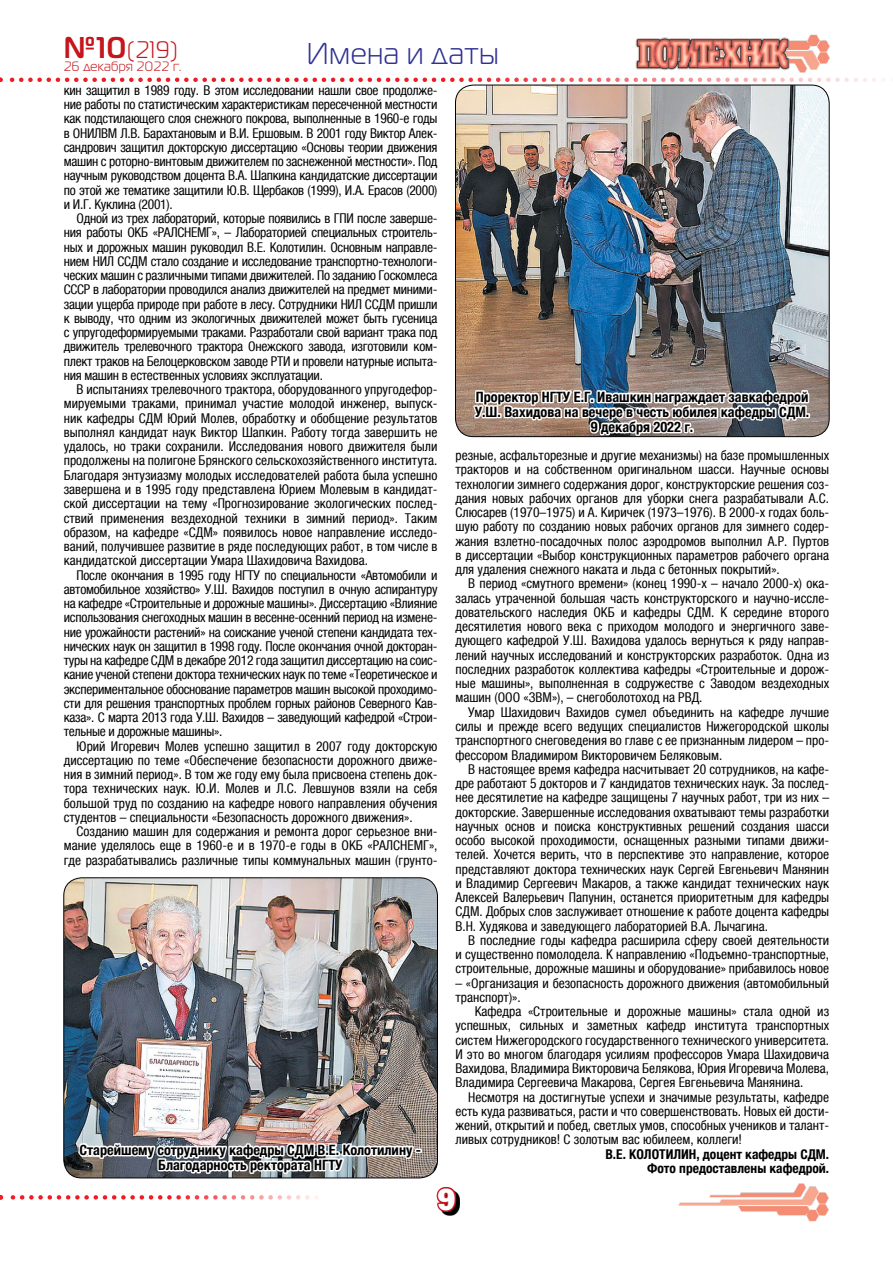
<style>
.page{position:relative;width:893px;height:1263px;background:#fff}
.page>*{position:absolute;margin:0;border:0;box-sizing:border-box;transform-origin:0 0}
.t1{font:30px "Magistral C";letter-spacing:.04em;color:#2e3092}
.t2{font:30px "Xenia Bold Cyrillic";color:#fff}
.t3{font:24px "Magistral C";color:#c4161c}
.t4{font:700 condensed 14.25px/15px "Helvetica Neue LTCYR";color:#000;text-align:center}
.t5{font:condensed 13.5px/14.2px "Helvetica Neue LTCYR";color:#000;text-align:justify}
.t6{font:700 condensed 13.5px/14.2px "Helvetica Neue LTCYR";color:#000;text-align:right}
.t7{font:13.5px "Magistral C";letter-spacing:.02em;color:#c4161c}
.s1{font-weight:700;font-size:30px}
</style>
<div class="page">
<img style="left:793px;top:34px;width:36px;height:39px">
<img style="left:635px;top:37px;width:158px;height:34px">
<svg style="left:0;top:78px;width:884px;height:4px"></svg>
<img style="left:678px;top:1183px;width:151px;height:39px">
<svg style="left:444px;top:1193px;width:16px;height:22px"></svg>
<svg style="left:436px;top:1186px;width:22px;height:28px"></svg>
<img style="left:455px;top:85px;width:374px;height:352px">
<img style="left:64px;top:878px;width:373px;height:300px">
<img style="left:471px;top:379px;width:340px;height:59px">
<img style="left:0;top:1120px;width:422px;height:80px">
<h2 class="t3" style="left:64px;top:37px;width:116px"><span class="s1">№10</span>(219)</h2>
<p class="t7" style="left:64px;top:59px;width:119px">26 декабря 2022 г.</p>
<h1 class="t1" style="left:307px;top:38px;width:193px">Имена и даты</h1>
<p class="t5" style="left:64px;top:83px;width:375px">кин защитил в 1989 году. В этом исследовании нашли свое продолже&shy;ние работы по статистическим характеристикам пересеченной местности как подстилающего слоя снежного покрова, выполненные в 1960-е годы в ОНИЛВМ Л.В. Барахтановым и В.И. Ершовым. В 2001 году Виктор Алек&shy;сандрович защитил докторскую диссертацию «Основы теории движения машин с роторно-винтовым движителем по заснеженной местности». Под научным руководством доцента В.А. Шапкина кандидатские диссертации по этой же тематике защитили Ю.В. Щербаков (1999), И.А. Ерасов (2000) и И.Г. Куклина (2001).</p>
<p class="t5" style="left:64px;top:211px;width:375px;text-indent:13px">Одной из трех лабораторий, которые появились в ГПИ после заверше&shy;ния работы ОКБ «РАЛСНЕМГ», – Лабораторией специальных строитель&shy;ных и дорожных машин руководил В.Е. Колотилин. Основным направле&shy;нием НИЛ ССДМ стало создание и исследование транспортно-технологи&shy;ческих машин с различными типами движителей. По заданию Госкомлеса СССР в лаборатории проводился анализ движителей на предмет миними&shy;зации ущерба природе при работе в лесу. Сотрудники НИЛ ССДМ пришли к выводу, что одним из экологичных движителей может быть гусеница с упругодеформируемыми траками. Разработали свой вариант трака под движитель трелевочного трактора Онежского завода, изготовили ком&shy;плект траков на Белоцерковском заводе РТИ и провели натурные испыта&shy;ния машин в естественных условиях эксплуатации.</p>
<p class="t5" style="left:64px;top:382px;width:375px;text-indent:13px">В испытаниях трелевочного трактора, оборудованного упругодефор&shy;мируемыми траками, принимал участие молодой инженер, выпуск&shy;ник кафедры СДМ Юрий Молев, обработку и обобщение результатов выполнял кандидат наук Виктор Шапкин. Работу тогда завершить не удалось, но траки сохранили. Исследования нового движителя были продолжены на полигоне Брянского сельскохозяйственного института.<br>Благодаря энтузиазму молодых исследователей работа была успешно завершена и в 1995 году представлена Юрием Молевым в кандидат&shy;ской диссертации на тему «Прогнозирование экологических послед&shy;ствий применения вездеходной техники в зимний период». Таким образом, на кафедре «СДМ» появилось новое направление исследо&shy;ваний, получившее развитие в ряде последующих работ, в том числе в кандидатской диссертации Умара Шахидовича Вахидова.</p>
<p class="t5" style="left:64px;top:568px;width:375px;text-indent:13px">После окончания в 1995 году НГТУ по специальности «Автомобили и автомобильное хозяйство» У.Ш. Вахидов поступил в очную аспирантуру на кафедре «Строительные и дорожные машины». Диссертацию «Влияние использования снегоходных машин в весенне-осенний период на измене&shy;ние урожайности растений» на соискание ученой степени кандидата тех&shy;нических наук он защитил в 1998 году. После окончания очной докторан&shy;туры на кафедре СДМ в декабре 2012 года защитил диссертацию на соис&shy;кание ученой степени доктора технических наук по теме «Теоретическое и экспериментальное обоснование параметров машин высокой проходимо&shy;сти для решения транспортных проблем горных районов Северного Кав&shy;каза». С марта 2013 года У.Ш. Вахидов – заведующий кафедрой «Строи&shy;тельные и дорожные машины».</p>
<p class="t5" style="left:64px;top:739px;width:375px;text-indent:13px">Юрий Игоревич Молев успешно защитил в 2007 году докторскую диссертацию по теме «Обеспечение безопасности дорожного движе&shy;ния в зимний период». В том же году ему была присвоена степень док&shy;тора технических наук. Ю.И. Молев и Л.С. Левшунов взяли на себя большой труд по созданию на кафедре нового направления обучения студентов – специальности «Безопасность дорожного движения».</p>
<p class="t5" style="left:64px;top:824px;width:375px;text-indent:13px">Созданию машин для содержания и ремонта дорог серьезное вни&shy;мание уделялось еще в 1960-е и в 1970-е годы в ОКБ «РАЛСНЕМГ», где разрабатывались различные типы коммунальных машин (грунто-</p>
<p class="t4" style="left:475px;top:389px;width:336px">Проректор НГТУ Е.Г. Ивашкин награждает завкафедрой<br>У.Ш. Вахидова на вечере в честь юбилея кафедры СДМ.<br>9 декабря 2022 г.</p>
<p class="t5" style="left:455px;top:448px;width:375px">резные, асфальторезные и другие механизмы) на базе промышленных тракторов и на собственном оригинальном шасси. Научные основы технологии зимнего содержания дорог, конструкторские решения соз&shy;дания новых рабочих органов для уборки снега разрабатывали А.С.<br>Слюсарев (1970–1975) и А. Киричек (1973–1976). В 2000-х годах боль&shy;шую работу по созданию новых рабочих органов для зимнего содер&shy;жания взлетно-посадочных полос аэродромов выполнил А.Р. Пуртов в диссертации «Выбор конструкционных параметров рабочего органа для удаления снежного наката и льда с бетонных покрытий».</p>
<p class="t5" style="left:455px;top:577px;width:375px;text-indent:13px">В период «смутного времени» (конец 1990-х – начало 2000-х) ока&shy;залась утраченной большая часть конструкторского и научно-иссле&shy;довательского наследия ОКБ и кафедры СДМ. К середине второго десятилетия нового века с приходом молодого и энергичного заве&shy;дующего кафедрой У.Ш. Вахидова удалось вернуться к ряду направ&shy;лений научных исследований и конструкторских разработок. Одна из последних разработок коллектива кафедры «Строительные и дорож&shy;ные машины», выполненная в содружестве с Заводом вездеходных машин (ООО «ЗВМ»), – снегоболотоход на РВД.</p>
<p class="t5" style="left:455px;top:705px;width:375px;text-indent:13px">Умар Шахидович Вахидов сумел объединить на кафедре лучшие силы и прежде всего ведущих специалистов Нижегородской школы транспортного снеговедения во главе с ее признанным лидером – про&shy;фессором Владимиром Викторовичем Беляковым.</p>
<p class="t5" style="left:455px;top:762px;width:375px;text-indent:13px">В настоящее время кафедра насчитывает 20 сотрудников, на кафе&shy;дре работают 5 докторов и 7 кандидатов технических наук. За послед&shy;нее десятилетие на кафедре защищены 7 научных работ, три из них – докторские. Завершенные исследования охватывают темы разработки научных основ и поиска конструктивных решений создания шасси особо высокой проходимости, оснащенных разными типами движи&shy;телей. Хочется верить, что в перспективе это направление, которое представляют доктора технических наук Сергей Евгеньевич Манянин и Владимир Сергеевич Макаров, а также кандидат технических наук Алексей Валерьевич Папунин, останется приоритетным для кафедры СДМ. Добрых слов заслуживает отношение к работе доцента кафедры В.Н. Худякова и заведующего лабораторией В.А. Лычагина.</p>
<p class="t5" style="left:455px;top:933px;width:375px;text-indent:13px">В последние годы кафедра расширила сферу своей деятельности и существенно помолодела. К направлению «Подъемно-транспортные, строительные, дорожные машины и оборудование» прибавилось новое</p>
<p class="t5" style="left:455px;top:976px;width:375px">– «Организация и безопасность дорожного движения (автомобильный транспорт)».</p>
<p class="t5" style="left:455px;top:1004px;width:375px;text-indent:19px">Кафедра «Строительные и дорожные машины» стала одной из успешных, сильных и заметных кафедр института транспортных систем Нижегородского государственного технического университета.<br>И это во многом благодаря усилиям профессоров Умара Шахидовича Вахидова, Владимира Викторовича Белякова, Юрия Игоревича Молева, Владимира Сергеевича Макарова, Сергея Евгеньевича Манянина.</p>
<p class="t5" style="left:455px;top:1090px;width:375px;text-indent:13px">Несмотря на достигнутые успехи и значимые результаты, кафедре есть куда развиваться, расти и что совершенствовать. Новых ей дости&shy;жений, открытий и побед, светлых умов, способных учеников и талант&shy;ливых сотрудников! С золотым вас юбилеем, коллеги!</p>
<p class="t6" style="left:605px;top:1147px;width:225px">В.Е. КОЛОТИЛИН, доцент кафедры СДМ.<br>Фото предоставлены кафедрой.</p>
<p class="t4" style="left:80px;top:1142px;width:343px">Старейшему сотруднику кафедры СДМ В.Е. Колотилину -<br>Благодарность ректората НГТУ</p>
<h1 class="t2" style="left:437px;top:1182px;width:20px">9</h1>
</div>
